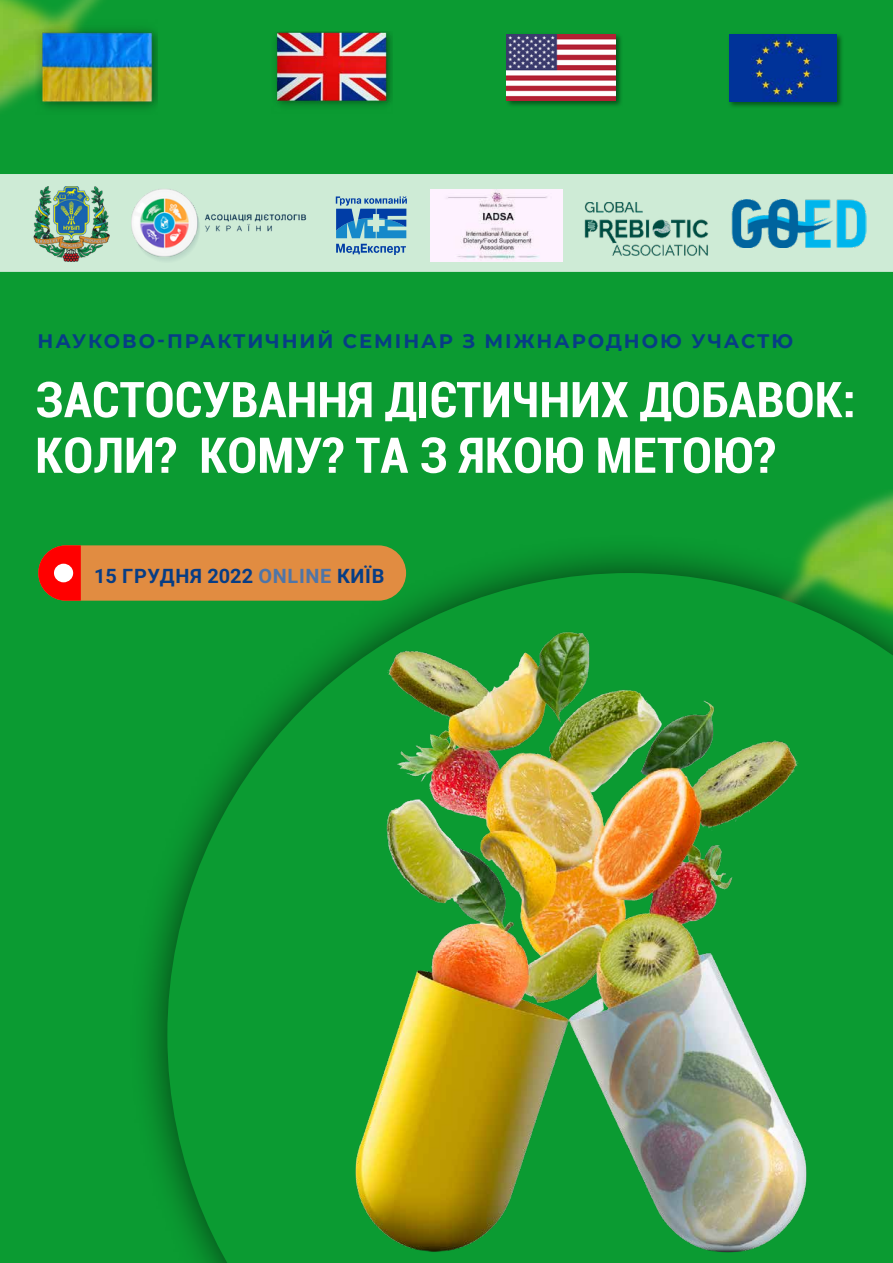
<style>
.page{position:relative;width:893px;height:1263px;background:#0b9b32}
.page>*{position:absolute;margin:0;border:0;box-sizing:border-box;transform-origin:0 0}
.t1{font:700 condensed 51.3px/55.7px "Roboto";color:#fff}
.t2{font:700 19.95px "Roboto";letter-spacing:.035em;color:#073d85}
.t3{font:700 19.5px "Montserrat";letter-spacing:.1em;color:#073d85}
.s1{color:#4f75a8}
</style>
<div class="page">
<div style="left:0;top:174px;width:893px;height:98px;background:#ceebd6"></div>
<img style="left:0;top:0;width:102px;height:111px">
<img style="left:816px;top:491px;width:77px;height:43px">
<div style="left:128px;top:534px;width:765px;height:729px;background:#000;opacity:.62"></div>
<svg style="left:167px;top:573px;width:726px;height:690px"></svg>
<svg style="left:336px;top:196px;width:71px;height:42px"></svg>
<svg style="left:336px;top:244px;width:70px;height:11px"></svg>
<img style="left:199px;top:631px;width:675px;height:632px">
<div style="left:38px;top:545px;width:368px;height:56px;background:#e18c41;border-radius:28px"></div>
<svg style="left:38px;top:545px;width:43px;height:56px"></svg>
<div style="left:54px;top:564px;width:19px;height:18px;background:#fff;border-radius:50%"></div>
<img style="left:275px;top:32px;width:118px;height:74px">
<div style="left:505px;top:32px;width:118px;height:76px;background:#000;opacity:.45"></div>
<img style="left:507px;top:34px;width:108px;height:67px">
<div style="left:727px;top:32px;width:117px;height:77px;background:#000;opacity:.45"></div>
<img style="left:729px;top:34px;width:107px;height:67px">
<img style="left:36px;top:19px;width:121px;height:92px">
<img style="left:131px;top:185px;width:182px;height:77px">
<img style="left:583px;top:202px;width:127px;height:53px">
<img style="left:430px;top:190px;width:132px;height:72px">
<img style="left:731px;top:199px;width:135px;height:48px">
<img style="left:33px;top:187px;width:77px;height:74px">
<p class="t3" style="left:38px;top:327px;width:757px">НАУКОВО-ПРАКТИЧНИЙ СЕМІНАР З МІЖНАРОДНОЮ УЧАСТЮ</p>
<p class="t1" style="left:35px;top:370px;width:822px">ЗАСТОСУВАННЯ ДІЄТИЧНИХ ДОБАВОК:<br>КОЛИ? КОМУ? ТА З ЯКОЮ МЕТОЮ?</p>
<p class="t2" style="left:94px;top:562px;width:292px">15 ГРУДНЯ 2022 <span class="s1">ONLINE</span> КИЇВ</p>
</div>
